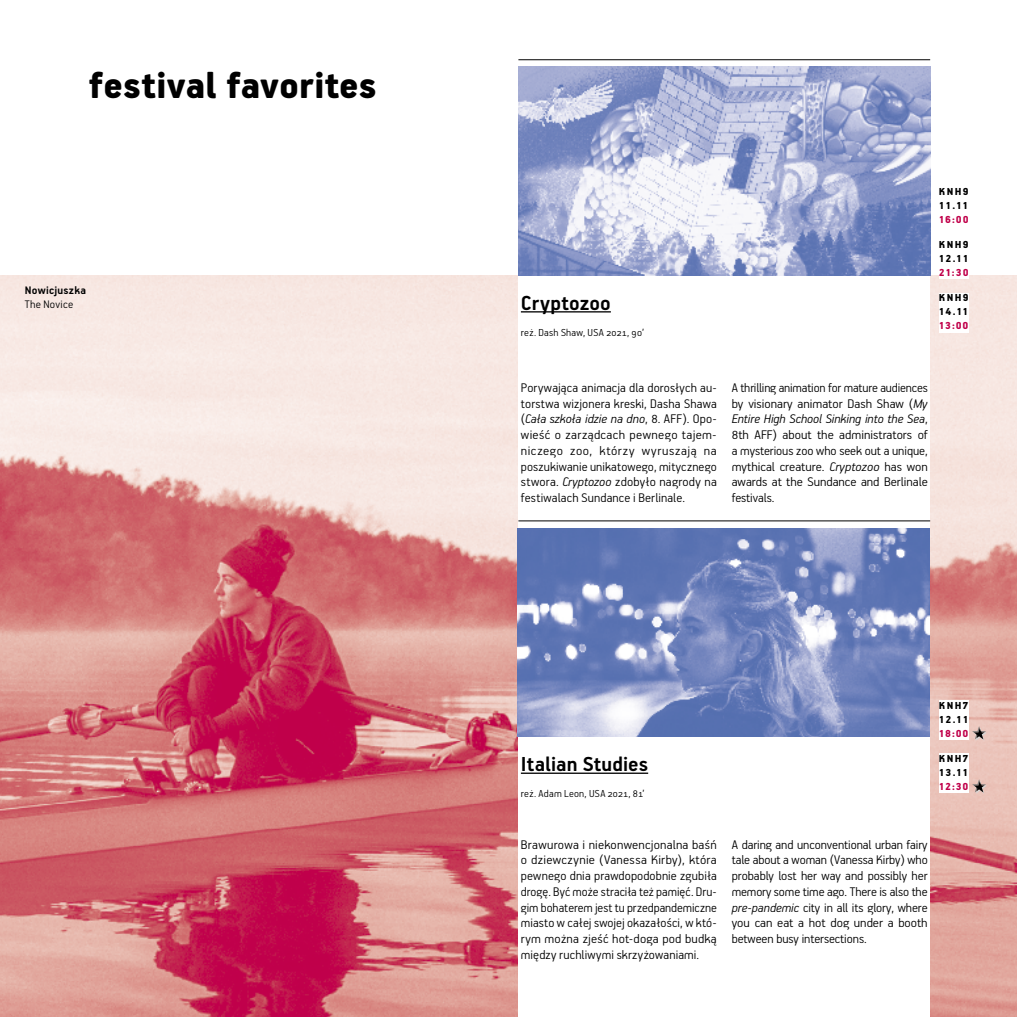
<style>
.page{position:relative;width:1017px;height:1017px;background:#fff}
.page>*{position:absolute;margin:0;border:0;box-sizing:border-box;transform-origin:0 0}
.t1{font:900 41.12px "PF Handbook Pro";letter-spacing:.01em;color:#000}
.t2{font:700 22.75px "PF Handbook Pro";letter-spacing:.005em;color:#000}
.t3{font:300 14px/15.8px "PF Handbook Pro";color:#000;text-align:justify}
.t4{font:700 12.25px "PF Handbook Pro";letter-spacing:.02em;color:#000}
.t5{font:300 12.25px "PF Handbook Pro";letter-spacing:.02em;color:#000}
.t6{font:300 11.38px "PF Handbook Pro";letter-spacing:.025em;color:#000}
.t7{font:900 11.38px/14px "PF Handbook Pro";letter-spacing:.105em;color:#000}
.t8{font:900 11.38px "PF Handbook Pro";letter-spacing:.06em;color:#c0004a}
.s1{font-style:italic}
</style>
<div class="page">
<img style="left:0;top:275px;width:1017px;height:742px">
<div style="left:518px;top:60px;width:412px;height:957px;background:#fff"></div>
<hr style="left:518px;top:59px;width:412px;height:1px;background:#000">
<svg style="left:972px;top:726px;width:15px;height:15px"></svg>
<svg style="left:972px;top:779px;width:15px;height:15px"></svg>
<hr style="left:1016px;top:397px;width:1px;height:223px;background:#fff">
<div style="left:939px;top:239px;width:30px;height:40px;background:#fff"></div>
<div style="left:939px;top:293px;width:30px;height:39px;background:#fff"></div>
<hr style="left:518px;top:521px;width:412px;height:1px;background:#000">
<img style="left:518px;top:528px;width:412px;height:209px">
<img style="left:518px;top:67px;width:412px;height:208px">
<hr style="left:521px;top:311px;width:90px;height:1px;background:#000">
<hr style="left:521px;top:773px;width:127px;height:1px;background:#000">
<div style="left:939px;top:700px;width:30px;height:40px;background:#fff"></div>
<div style="left:939px;top:754px;width:30px;height:39px;background:#fff"></div>
<h1 class="t1" style="left:89px;top:60px;width:289px">festival favorites</h1>
<p class="t4" style="left:25px;top:283px;width:63px">Nowicjuszka</p>
<p class="t5" style="left:25px;top:297px;width:50px">The Novice</p>
<h2 class="t2" style="left:521px;top:289px;width:91px">Cryptozoo</h2>
<p class="t6" style="left:521px;top:326px;width:125px">reż. Dash Shaw, USA 2021, 90’</p>
<p class="t7" style="left:939px;top:184px;width:31px">KNH9<br>11.11</p>
<p class="t8" style="left:939px;top:212px;width:31px">16:00</p>
<p class="t7" style="left:939px;top:237px;width:31px">KNH9<br>12.11</p>
<p class="t8" style="left:939px;top:266px;width:31px">21:30</p>
<p class="t7" style="left:939px;top:290px;width:31px">KNH9<br>14.11</p>
<p class="t8" style="left:939px;top:319px;width:31px">13:00</p>
<p class="t3" style="left:521px;top:379px;width:197px">Porywająca animacja dla dorosłych au&shy;torstwa wizjonera kreski, Dasha Shawa (<span class="s1">Cała szkoła idzie na dno</span>, 8. AFF). Opo&shy;wieść o zarządcach pewnego tajem&shy;niczego zoo, którzy wyruszają na poszukiwanie unikatowego, mitycznego stwora. <span class="s1">Cryptozoo</span> zdobyło nagrody na festiwalach Sundance i Berlinale.</p>
<p class="t3" style="left:732px;top:379px;width:198px">A thrilling animation for mature audiences by visionary animator Dash Shaw (<span class="s1">My Entire High School Sinking into the Sea</span>, 8th AFF) about the administrators of a mysterious zoo who seek out a unique, mythical creature. <span class="s1">Cryptozoo</span> has won awards at the Sundance and Berlinale festivals.</p>
<h2 class="t2" style="left:521px;top:750px;width:129px">Italian Studies</h2>
<p class="t6" style="left:521px;top:787px;width:125px">reż. Adam Leon, USA 2021, 81’</p>
<p class="t7" style="left:939px;top:698px;width:31px">KNH7<br>12.11</p>
<p class="t8" style="left:939px;top:726px;width:31px">18:00</p>
<p class="t7" style="left:939px;top:751px;width:31px">KNH7<br>13.11</p>
<p class="t8" style="left:939px;top:780px;width:31px">12:30</p>
<p class="t3" style="left:521px;top:836px;width:197px">Brawurowa i niekonwencjonalna baśń o dziewczynie (Vanessa Kirby), która pewnego dnia prawdopodobnie zgubiła drogę. Być może straciła też pamięć. Dru&shy;gim bohaterem jest tu przedpandemiczne miasto w całej swojej okazałości, w któ&shy;rym można zjeść hot-doga pod budką między ruchliwymi skrzyżowaniami.</p>
<p class="t3" style="left:732px;top:836px;width:198px">A daring and unconventional urban fairy tale about a woman (Vanessa Kirby) who probably lost her way and possibly her memory some time ago. There is also the <span class="s1">pre-pandemic</span> city in all its glory, where you can eat a hot dog under a booth between busy intersections.</p>
</div>
